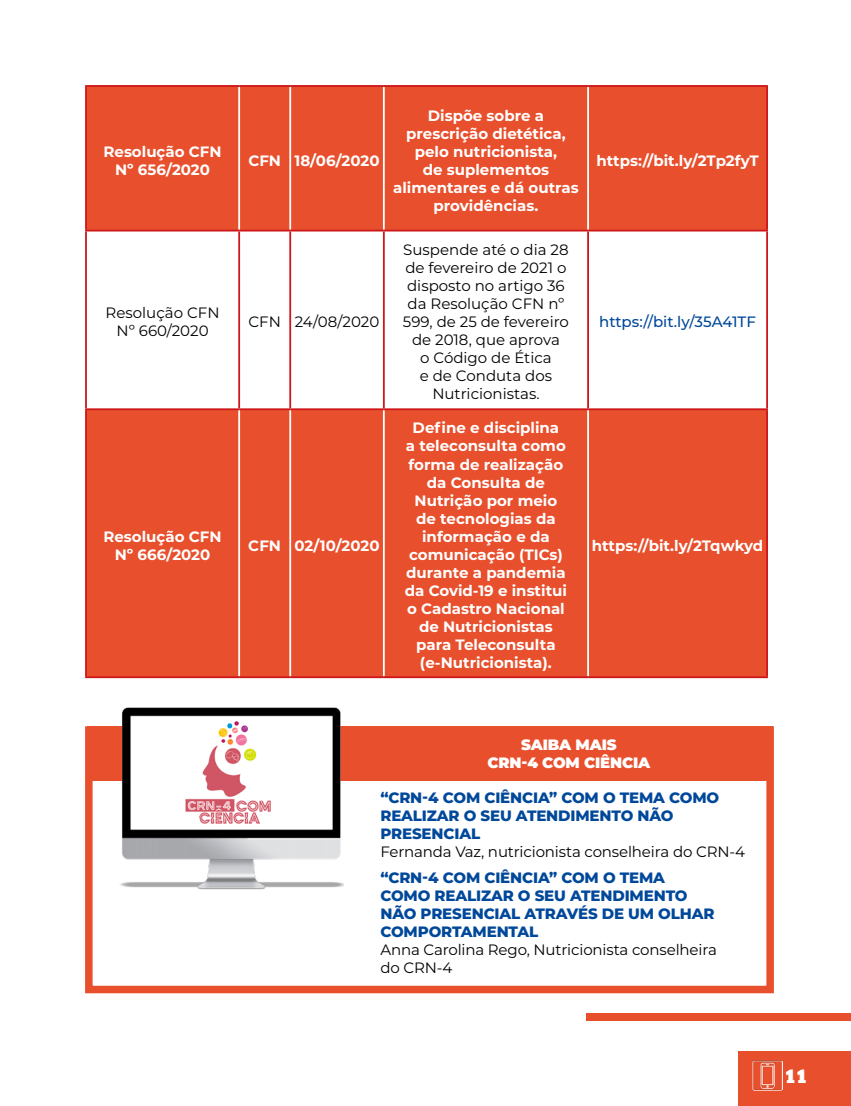
<style>
.page{position:relative;width:851px;height:1106px;background:#fff}
.page>*{position:absolute;margin:0;border:0;box-sizing:border-box;transform-origin:0 0}
.t1{font:900 18px "Clan";color:#fff}
.t2{font:700 15px/18px "Montserrat";color:#fff;text-align:center}
.t3{font:15px/18px "Montserrat";color:#000;text-align:center}
.t4{font:800 15px/18px "Montserrat";letter-spacing:-.01em;color:#00489a}
.t5{font:900 15px/18px "Montserrat";letter-spacing:-.01em;color:#fff;text-align:center}
.t6{font:500 15px "Montserrat";color:#00489a}
</style>
<div class="page">
<div style="left:87px;top:87px;width:679px;height:589px;background:#e84f2c"></div>
<svg style="left:87px;top:231px;width:679px;height:177px"></svg>
<hr style="left:238px;top:87px;width:2px;height:143px;background:#fff">
<hr style="left:289px;top:87px;width:2px;height:143px;background:#fff">
<hr style="left:383px;top:87px;width:1px;height:143px;background:#fff">
<hr style="left:587px;top:87px;width:2px;height:143px;background:#fff">
<hr style="left:238px;top:410px;width:2px;height:266px;background:#fff">
<hr style="left:289px;top:410px;width:2px;height:266px;background:#fff">
<hr style="left:383px;top:410px;width:1px;height:266px;background:#fff">
<hr style="left:587px;top:410px;width:2px;height:266px;background:#fff">
<hr style="left:85px;top:85px;width:154px;height:2px;background:#cd171a">
<hr style="left:85px;top:87px;width:2px;height:143px;background:#cd171a">
<hr style="left:239px;top:85px;width:51px;height:2px;background:#cd171a">
<hr style="left:290px;top:85px;width:94px;height:2px;background:#cd171a">
<hr style="left:384px;top:85px;width:204px;height:2px;background:#cd171a">
<hr style="left:588px;top:85px;width:179px;height:2px;background:#cd171a">
<hr style="left:766px;top:87px;width:1px;height:143px;background:#cd171a">
<hr style="left:85px;top:230px;width:154px;height:1px;background:#cd171a">
<hr style="left:85px;top:231px;width:2px;height:177px;background:#cd171a">
<hr style="left:239px;top:230px;width:51px;height:1px;background:#cd171a">
<hr style="left:238px;top:231px;width:2px;height:177px;background:#cd171a">
<hr style="left:290px;top:230px;width:94px;height:1px;background:#cd171a">
<hr style="left:289px;top:231px;width:2px;height:177px;background:#cd171a">
<hr style="left:384px;top:230px;width:204px;height:1px;background:#cd171a">
<hr style="left:383px;top:231px;width:1px;height:177px;background:#cd171a">
<hr style="left:588px;top:230px;width:179px;height:1px;background:#cd171a">
<hr style="left:587px;top:231px;width:2px;height:177px;background:#cd171a">
<hr style="left:766px;top:231px;width:1px;height:177px;background:#cd171a">
<hr style="left:85px;top:408px;width:154px;height:2px;background:#cd171a">
<hr style="left:85px;top:410px;width:2px;height:266px;background:#cd171a">
<hr style="left:239px;top:408px;width:51px;height:2px;background:#cd171a">
<hr style="left:290px;top:408px;width:94px;height:2px;background:#cd171a">
<hr style="left:384px;top:408px;width:204px;height:2px;background:#cd171a">
<hr style="left:588px;top:408px;width:179px;height:2px;background:#cd171a">
<hr style="left:766px;top:410px;width:1px;height:266px;background:#cd171a">
<hr style="left:85px;top:676px;width:154px;height:2px;background:#cd171a">
<hr style="left:239px;top:676px;width:51px;height:2px;background:#cd171a">
<hr style="left:290px;top:676px;width:94px;height:2px;background:#cd171a">
<hr style="left:384px;top:676px;width:204px;height:2px;background:#cd171a">
<hr style="left:588px;top:676px;width:179px;height:2px;background:#cd171a">
<div style="left:85px;top:726px;width:688px;height:267px;border:8px solid #e84f2c"></div>
<div style="left:87px;top:726px;width:684px;height:55px;background:#e84f2c"></div>
<img style="left:120px;top:707px;width:224px;height:183px">
<div style="left:738px;top:1051px;width:112px;height:55px;background:#e84f2c"></div>
<img style="left:752px;top:1060px;width:30px;height:30px">
<div style="left:586px;top:1013px;width:264px;height:7px;background:#e84f2c"></div>
<p class="t2" style="left:103px;top:141px;width:120px">Resolução CFN<br>Nº 656/2020</p>
<p class="t2" style="left:248px;top:150px;width:133px">CFN 18/06/2020</p>
<p class="t3" style="left:106px;top:303px;width:115px">Resolução CFN<br>Nº 660/2020</p>
<p class="t3" style="left:248px;top:312px;width:132px">CFN 24/08/2020</p>
<p class="t2" style="left:103px;top:526px;width:120px">Resolução CFN<br>Nº 666/2020</p>
<p class="t2" style="left:248px;top:535px;width:133px">CFN 02/10/2020</p>
<p class="t2" style="left:393px;top:105px;width:187px">Dispõe sobre a prescrição dietética, pelo nutricionista,<br>de suplementos alimentares e dá outras providências.</p>
<p class="t3" style="left:403px;top:240px;width:167px">Suspende até o dia 28 de fevereiro de 2021 o disposto no artigo 36 da Resolução CFN nº<br>599, de 25 de fevereiro de 2018, que aprova<br>o Código de Ética<br>e de Conduta dos<br>Nutricionistas.</p>
<p class="t2" style="left:405px;top:418px;width:164px">Define e disciplina<br>a teleconsulta como forma de realização da Consulta de<br>Nutrição por meio de tecnologias da informação e da comunicação (TICs) durante a pandemia da Covid-19 e institui o Cadastro Nacional de Nutricionistas para Teleconsulta (e-Nutricionista).</p>
<p class="t2" style="left:596px;top:150px;width:164px">https://bit.ly/2Tp2fyT</p>
<p class="t6" style="left:599px;top:311px;width:158px">https://bit.ly/35A41TF</p>
<p class="t2" style="left:591px;top:535px;width:173px">https://bit.ly/2Tqwkyd</p>
<p class="t5" style="left:487px;top:734px;width:164px">SAIBA MAIS<br>CRN-4 COM CIÊNCIA</p>
<p class="t4" style="left:380px;top:787px;width:340px">“CRN-4 COM CIÊNCIA” COM O TEMA COMO<br>REALIZAR O SEU ATENDIMENTO NÃO<br>PRESENCIAL</p>
<p class="t3" style="left:380px;top:841px;width:366px">Fernanda Vaz, nutricionista conselheira do CRN-4</p>
<p class="t4" style="left:380px;top:867px;width:335px">“CRN-4 COM CIÊNCIA” COM O TEMA<br>COMO REALIZAR O SEU ATENDIMENTO<br>NÃO PRESENCIAL ATRAVÉS DE UM OLHAR<br>COMPORTAMENTAL</p>
<p class="t3" style="left:380px;top:940px;width:338px;text-align:left">Anna Carolina Rego, Nutricionista conselheira do CRN-4</p>
<p class="t1" style="left:784px;top:1066px;width:24px">11</p>
</div>
